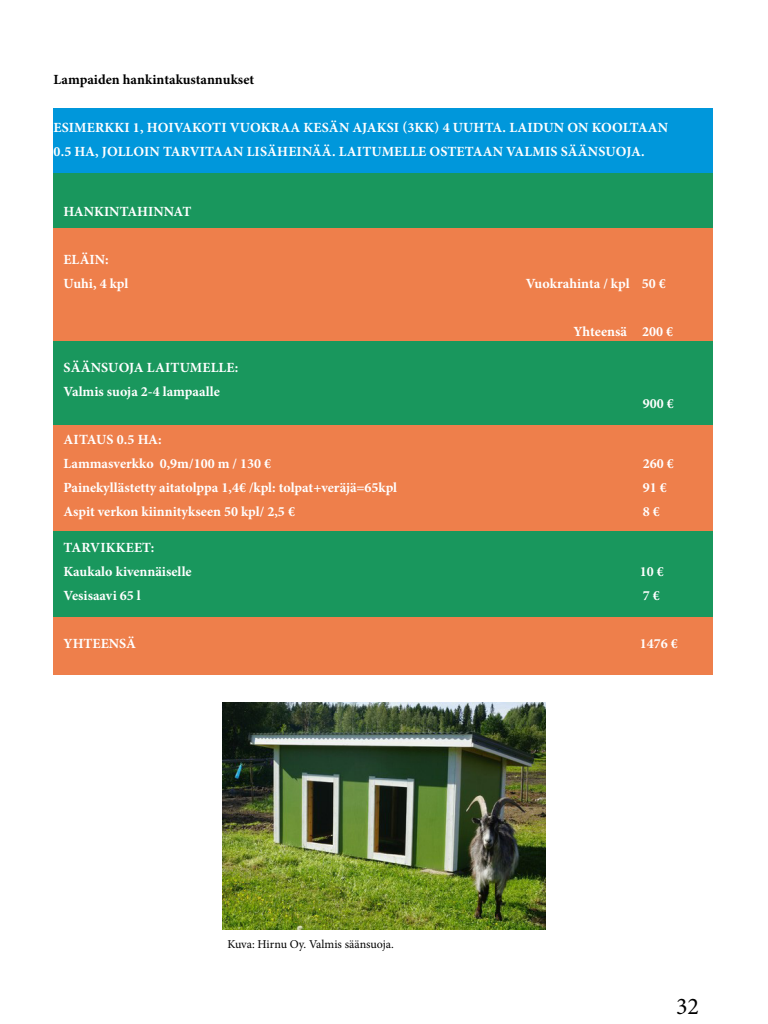
<style>
.page{position:relative;width:768px;height:1024px;background:#fff}
.page>*{position:absolute;margin:0;border:0;box-sizing:border-box;transform-origin:0 0}
.t1{font:24px "Minion Pro";color:#000}
.t2{font:700 14px "Minion Pro";color:#fff}
.t3{font:700 14px "Minion Pro";color:#000}
.t4{font:12px "Minion Pro";color:#000}
</style>
<div class="page">
<div style="left:54px;top:617px;width:660px;height:58px;background:#ee7f4b"></div>
<div style="left:54px;top:108px;width:660px;height:77px;background:#0097db"></div>
<div style="left:54px;top:531px;width:660px;height:86px;background:#19975d"></div>
<div style="left:54px;top:425px;width:660px;height:106px;background:#ee7f4b"></div>
<div style="left:54px;top:341px;width:660px;height:84px;background:#19975d"></div>
<div style="left:54px;top:221px;width:660px;height:120px;background:#ee7f4b"></div>
<div style="left:54px;top:173px;width:660px;height:55px;background:#19975d"></div>
<img style="left:222px;top:702px;width:324px;height:227px">
<p class="t3" style="left:53px;top:70px;width:202px">Lampaiden hankintakustannukset</p>
<p class="t2" style="left:54px;top:118px;width:616px">ESIMERKKI 1, HOIVAKOTI VUOKRAA KESÄN AJAKSI (3KK) 4 UUHTA. LAIDUN ON KOOLTAAN</p>
<p class="t2" style="left:54px;top:142px;width:593px">0.5 HA, JOLLOIN TARVITAAN LISÄHEINÄÄ. LAITUMELLE OSTETAAN VALMIS SÄÄNSUOJA.</p>
<p class="t2" style="left:63px;top:202px;width:129px">HANKINTAHINNAT</p>
<p class="t2" style="left:63px;top:250px;width:47px">ELÄIN:</p>
<p class="t2" style="left:63px;top:274px;width:66px">Uuhi, 4 kpl</p>
<p class="t2" style="left:64px;top:358px;width:176px">SÄÄNSUOJA LAITUMELLE:</p>
<p class="t2" style="left:63px;top:382px;width:158px">Valmis suoja 2-4 lampaalle</p>
<p class="t2" style="left:64px;top:430px;width:100px">AITAUS 0.5 HA:</p>
<p class="t2" style="left:63px;top:454px;width:209px">Lammasverkko 0,9m/100 m / 130 €</p>
<p class="t2" style="left:63px;top:478px;width:335px">Painekyllästetty aitatolppa 1,4€ /kpl: tolpat+veräjä=65kpl</p>
<p class="t2" style="left:63px;top:502px;width:233px">Aspit verkon kiinnitykseen 50 kpl/ 2,5 €</p>
<p class="t2" style="left:64px;top:538px;width:92px">TARVIKKEET:</p>
<p class="t2" style="left:63px;top:562px;width:130px">Kaukalo kivennäiselle</p>
<p class="t2" style="left:63px;top:586px;width:79px">Vesisaavi 65 l</p>
<p class="t2" style="left:63px;top:634px;width:74px">YHTEENSÄ</p>
<p class="t4" style="left:227px;top:936px;width:168px">Kuva: Hirnu Oy. Valmis säänsuoja.</p>
<p class="t2" style="left:526px;top:274px;width:141px">Vuokrahinta / kpl 50 €</p>
<p class="t2" style="left:573px;top:322px;width:101px">Yhteensä 200 €</p>
<p class="t2" style="left:643px;top:394px;width:33px">900 €</p>
<p class="t2" style="left:643px;top:454px;width:33px">260 €</p>
<p class="t2" style="left:643px;top:478px;width:26px">91 €</p>
<p class="t2" style="left:643px;top:502px;width:19px">8 €</p>
<p class="t2" style="left:640px;top:562px;width:26px">10 €</p>
<p class="t2" style="left:643px;top:586px;width:19px">7 €</p>
<p class="t2" style="left:640px;top:634px;width:40px">1476 €</p>
<p class="t1" style="left:676px;top:991px;width:25px">32</p>
</div>
